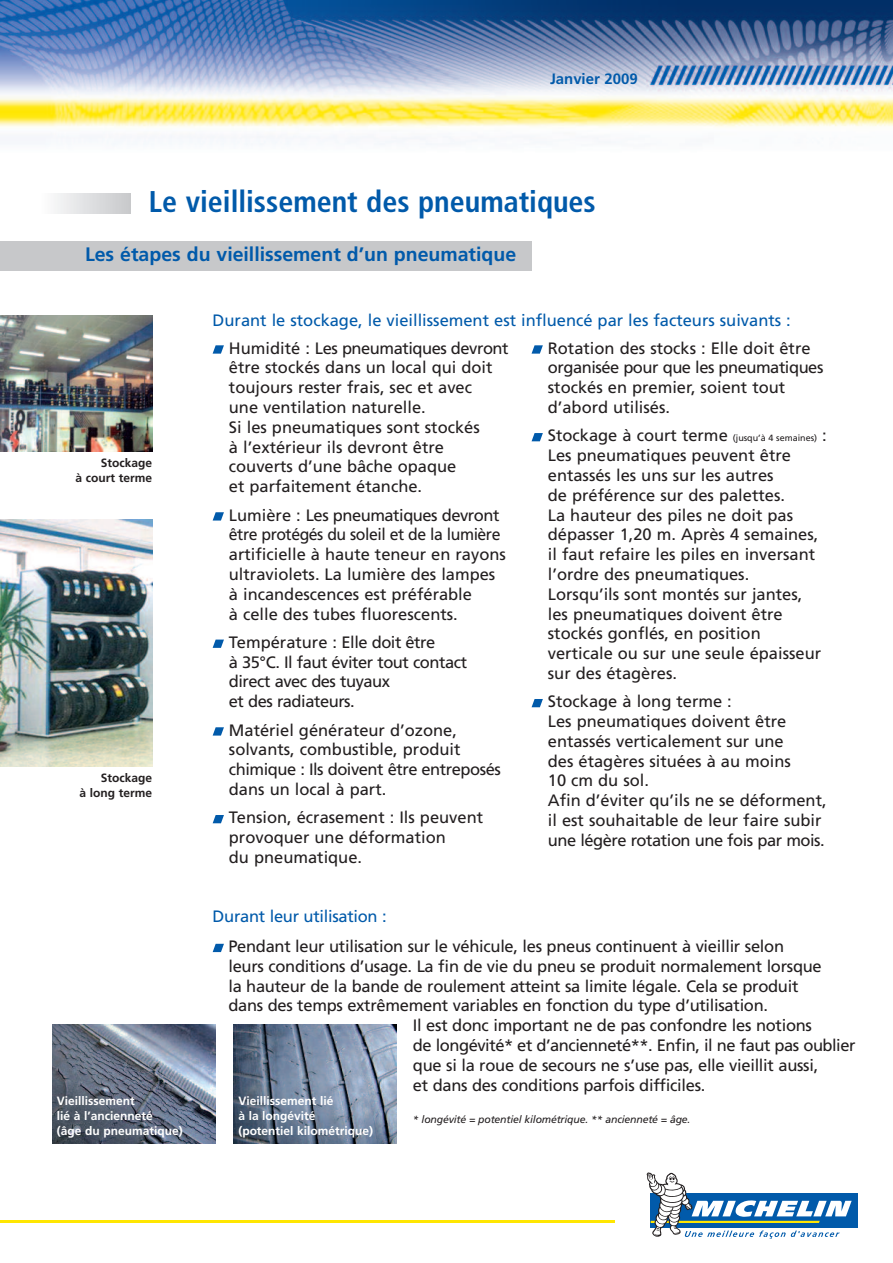
<style>
.page{position:relative;width:893px;height:1263px;background:#fff}
.page>*{position:absolute;margin:0;border:0;box-sizing:border-box;transform-origin:0 0}
.t1{font:700 condensed 30px "Frutiger";color:#015aaa}
.t2{font:700 19.5px "Frutiger";color:#015aaa}
.t3{font:16.5px/19.8px "Frutiger";color:#231f20}
.t4{font:16.5px "Frutiger";letter-spacing:-.02em;color:#231f20}
.t5{font:16.5px/19.8px "Frutiger";letter-spacing:-.03em;color:#231f20}
.t6{font:16.5px "Frutiger";color:#015aaa}
.t7{font:16.5px "Frutiger";letter-spacing:-.02em;color:#015aaa}
.t8{font:700 15px "Frutiger";color:#015aaa}
.t9{font:700 12px/15px "Frutiger";color:#fff}
.t10{font:700 12px/15px "Frutiger";color:#231f20;text-align:right}
.t11{font:italic 10.5px "Frutiger";letter-spacing:-.02em;color:#231f20}
.s1{font-size:9px}
</style>
<div class="page">
<svg style="left:646px;top:1172px;width:212px;height:67px"></svg>
<hr style="left:0;top:1221px;width:615px;height:2px;background:#ffe601">
<img style="left:0;top:0;width:893px;height:213px">
<div style="left:41px;top:193px;width:89px;height:21px;background:linear-gradient(to right,#fdfdfd,#c7c9cb)"></div>
<div style="left:0;top:241px;width:531px;height:30px;background:#c7c8ca"></div>
<svg style="left:213px;top:345px;width:11px;height:9px"></svg>
<svg style="left:213px;top:639px;width:11px;height:9px"></svg>
<svg style="left:532px;top:433px;width:11px;height:8px"></svg>
<svg style="left:532px;top:345px;width:11px;height:9px"></svg>
<svg style="left:213px;top:512px;width:11px;height:8px"></svg>
<svg style="left:213px;top:815px;width:11px;height:8px"></svg>
<svg style="left:213px;top:727px;width:11px;height:8px"></svg>
<svg style="left:532px;top:699px;width:11px;height:8px"></svg>
<img style="left:52px;top:1024px;width:163px;height:119px">
<svg style="left:213px;top:944px;width:11px;height:8px"></svg>
<img style="left:234px;top:1024px;width:163px;height:119px">
<img style="left:0;top:519px;width:152px;height:248px">
<img style="left:0;top:316px;width:152px;height:135px">
<p class="t8" style="left:550px;top:73px;width:89px">Janvier 2009</p>
<h1 class="t1" style="left:149px;top:189px;width:448px">Le vieillissement des pneumatiques</h1>
<p class="t2" style="left:85px;top:247px;width:433px">Les étapes du vieillissement d’un pneumatique</p>
<p class="t10" style="left:76px;top:457px;width:78px">Stockage<br>à court terme</p>
<p class="t10" style="left:80px;top:771px;width:74px">Stockage<br>à long terme</p>
<p class="t6" style="left:213px;top:314px;width:580px">Durant le stockage, le vieillissement est influencé par les facteurs suivants :</p>
<p class="t3" style="left:229px;top:339px;width:281px">Humidité : Les pneumatiques devront être stockés dans un local qui doit toujours rester frais, sec et avec<br>une ventilation naturelle.<br>Si les pneumatiques sont stockés<br>à l’extérieur ils devront être couverts d’une bâche opaque<br>et parfaitement étanche.</p>
<p class="t3" style="left:229px;top:506px;width:278px">Lumière : Les pneumatiques devront être protégés du soleil et de la lumière artificielle à haute teneur en rayons ultraviolets. La lumière des lampes à incandescences est préférable<br>à celle des tubes fluorescents.</p>
<p class="t5" style="left:229px;top:633px;width:240px">Température : Elle doit être<br>à 35°C. Il faut éviter tout contact direct avec des tuyaux<br>et des radiateurs.</p>
<p class="t3" style="left:229px;top:721px;width:273px">Matériel générateur d’ozone, solvants, combustible, produit chimique : Ils doivent être entreposés dans un local à part.</p>
<p class="t3" style="left:229px;top:809px;width:256px">Tension, écrasement : Ils peuvent provoquer une déformation<br>du pneumatique.</p>
<p class="t3" style="left:548px;top:339px;width:277px">Rotation des stocks : Elle doit être organisée pour que les pneumatiques stockés en premier, soient tout d’abord utilisés.</p>
<p class="t3" style="left:548px;top:427px;width:280px">Stockage à court terme <span class="s1">(jusqu’à 4 semaines)</span> :<br>Les pneumatiques peuvent être entassés les uns sur les autres<br>de préférence sur des palettes.<br>La hauteur des piles ne doit pas dépasser 1,20 m. Après 4 semaines, il faut refaire les piles en inversant l’ordre des pneumatiques.<br>Lorsqu’ils sont montés sur jantes,<br>les pneumatiques doivent être stockés gonflés, en position verticale ou sur une seule épaisseur sur des étagères.</p>
<p class="t3" style="left:548px;top:693px;width:280px">Stockage à long terme :<br>Les pneumatiques doivent être entassés verticalement sur une<br>des étagères situées à au moins<br>10 cm du sol.<br>Afin d’éviter qu’ils ne se déforment, il est souhaitable de leur faire subir une légère rotation une fois par mois.</p>
<p class="t7" style="left:213px;top:910px;width:176px">Durant leur utilisation :</p>
<p class="t4" style="left:228px;top:940px;width:557px">Pendant leur utilisation sur le véhicule, les pneus continuent à vieillir selon</p>
<p class="t4" style="left:228px;top:959px;width:595px">leurs conditions d’usage. La fin de vie du pneu se produit normalement lorsque</p>
<p class="t4" style="left:228px;top:979px;width:572px">la hauteur de la bande de roulement atteint sa limite légale. Cela se produit</p>
<p class="t4" style="left:228px;top:999px;width:541px">dans des temps extrêmement variables en fonction du type d’utilisation.</p>
<p class="t4" style="left:413px;top:1019px;width:401px">Il est donc important ne de pas confondre les notions</p>
<p class="t5" style="left:413px;top:1037px;width:444px">de longévité* et d’ancienneté**. Enfin, il ne faut pas oublier</p>
<p class="t4" style="left:413px;top:1058px;width:407px">que si la roue de secours ne s’use pas, elle vieillit aussi,</p>
<p class="t4" style="left:413px;top:1078px;width:294px">et dans des conditions parfois difficiles.</p>
<p class="t11" style="left:413px;top:1115px;width:279px">* longévité = potentiel kilométrique. ** ancienneté = âge.</p>
<p class="t9" style="left:57px;top:1094px;width:127px">Vieillissement<br>lié à l’ancienneté<br>(âge du pneumatique)</p>
<p class="t9" style="left:238px;top:1094px;width:136px">Vieillissement lié<br>à la longévité (potentiel kilométrique)</p>
</div>
